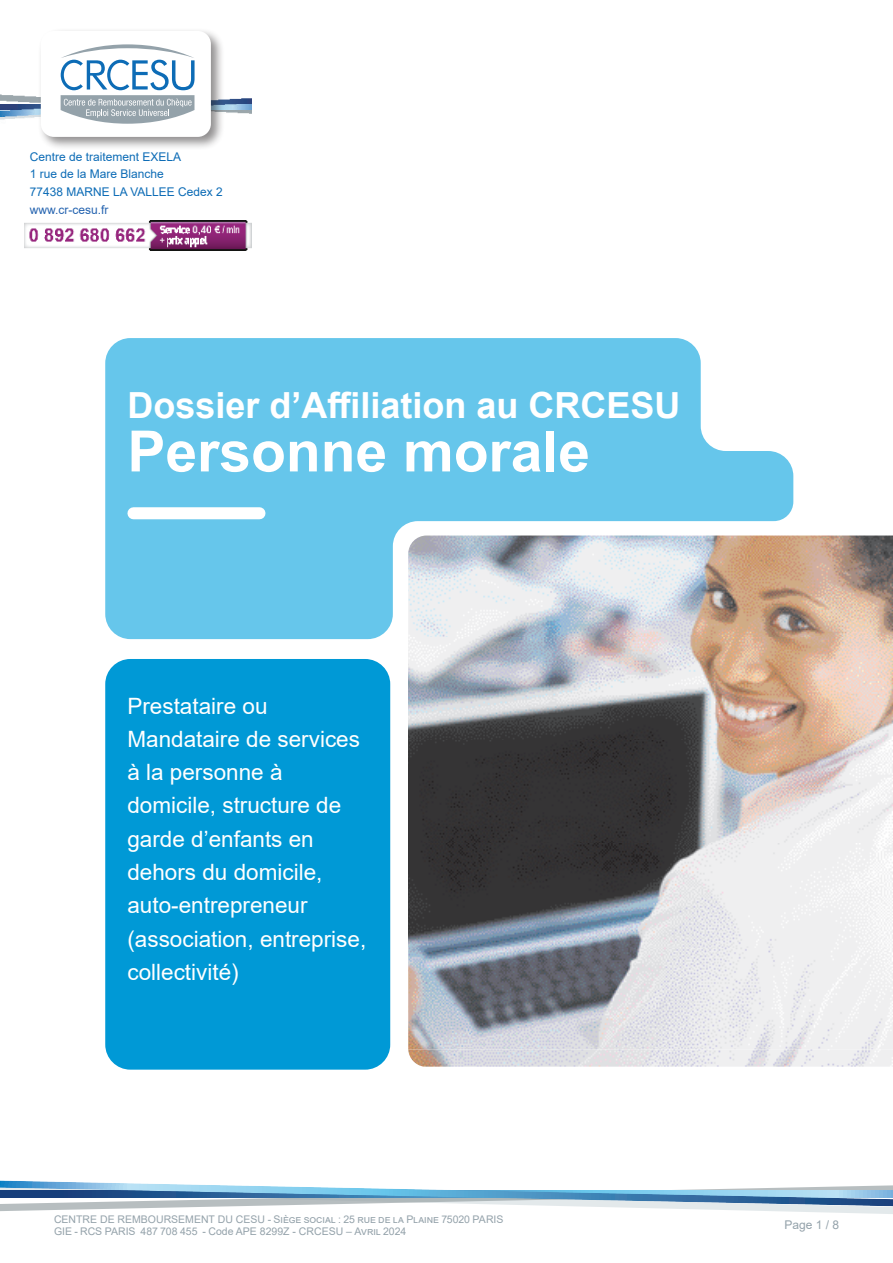
<style>
.page{position:relative;width:893px;height:1263px;background:#fff}
.page>*{position:absolute;margin:0;border:0;box-sizing:border-box;transform-origin:0 0}
.t1{font:700 57px "Arial";color:#fff}
.t2{font:700 36px "Arial";color:#fff}
.t3{font:22.5px/33.3px "Arial";color:#fff}
.t4{font:12px/16.2px "Arial";color:#0d6cb6}
.t5{font:12px "Arial";color:#2362af}
.t6{font:12px "Arial";color:#94a2aa}
.t7{font:10.5px/12.6px "Arial";color:#94a2aa}
</style>
<div class="page">
<svg style="left:0;top:1180px;width:893px;height:34px"></svg>
<img style="left:25px;top:220px;width:227px;height:31px">
<img style="left:0;top:94px;width:252px;height:26px">
<div style="left:38px;top:28px;width:187px;height:123px;background:#231f20;opacity:.5"></div>
<div style="left:41px;top:31px;width:170px;height:106px;background:#fff;border-radius:13px"></div>
<svg style="left:61px;top:44px;width:134px;height:80px"></svg>
<div style="left:105px;top:659px;width:285px;height:411px;background:#0099d6;border-radius:25px"></div>
<svg style="left:105px;top:338px;width:688px;height:301px;background:#76cced"></svg>
<div style="left:133px;top:507px;width:126px;height:12px;background:#fff"></div>
<img style="left:408px;top:535px;width:485px;height:532px">
<p class="t4" style="left:30px;top:149px;width:153px">Centre de traitement EXELA<br>1 rue de la Mare Blanche</p>
<p class="t4" style="left:30px;top:183px;width:195px">77438 MARNE LA VALLEE Cedex 2</p>
<p class="t5" style="left:30px;top:201px;width:80px">www.cr-cesu.fr</p>
<h2 class="t2" style="left:127px;top:380px;width:555px">Dossier d’Affiliation au CRCESU</h2>
<h1 class="t1" style="left:127px;top:411px;width:464px">Personne morale</h1>
<p class="t3" style="left:127px;top:689px;width:240px">Prestataire ou<br>Mandataire de services à la personne à domicile, structure de garde d’enfants en dehors du domicile, auto-entrepreneur (association, entreprise, collectivité)</p>
<p class="t7" style="left:54px;top:1214px;width:451px">CENTRE DE REMBOURSEMENT DU CESU - Siège social : 25 rue de la Plaine 75020 PARIS<br>GIE - RCS PARIS 487 708 455 - Code APE 8299Z - CRCESU – Avril 2024</p>
<p class="t6" style="left:784px;top:1217px;width:56px">Page 1 / 8</p>
</div>
